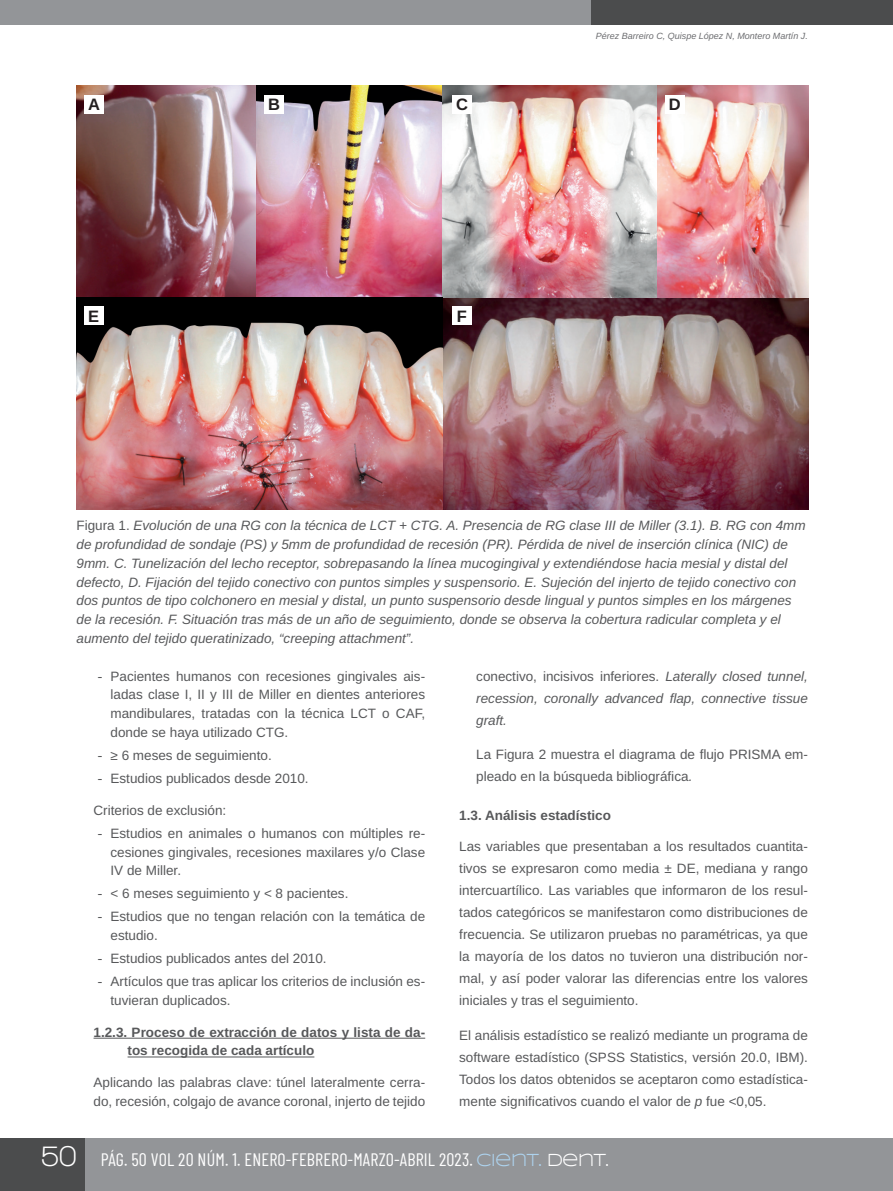
<style>
.page{position:relative;width:893px;height:1191px;background:#fff}
.page>*{position:absolute;margin:0;border:0;box-sizing:border-box;transform-origin:0 0}
.t1{font:18px "Barlow Condensed";letter-spacing:.01em;color:#fff}
.t2{font:700 16.5px "Arimo";color:#231f20}
.t3{font:13.5px/22px "Arimo";color:#57585a;text-align:justify}
.t4{font:italic 13.5px/18.8px "Arimo";color:#57585a;text-align:justify}
.t5{font:700 13.5px/18.8px "Arimo";color:#57585a}
.t6{font:italic 9px "Arimo";color:#6c6d70}
.s1{font-style:normal}
.s2{font-family:"Arial"}
.s3{font-style:italic}
.s4{font-family:"Walkway";font-weight:700;font-size:30px}
.s5{font-family:"Syncopate";color:#add2ed}
.s6{font-family:"Syncopate"}
</style>
<div class="page">
<div style="left:0;top:1138px;width:893px;height:53px;background:#939598"></div>
<div style="left:0;top:1138px;width:85px;height:53px;background:#4b4c4d"></div>
<div style="left:0;top:0;width:893px;height:25px;background:#939598"></div>
<div style="left:591px;top:0;width:302px;height:25px;background:#4b4c4d"></div>
<hr style="left:94px;top:1037px;width:331px;height:1px;background:#57585a">
<hr style="left:128px;top:1056px;width:186px;height:1px;background:#57585a">
<img style="left:76px;top:297px;width:732px;height:212px">
<img style="left:76px;top:85px;width:588px;height:213px">
<img style="left:657px;top:85px;width:151px;height:212px">
<div style="left:84px;top:95px;width:19px;height:18px;background:#fff"></div>
<div style="left:84px;top:306px;width:19px;height:19px;background:#fff"></div>
<div style="left:264px;top:95px;width:20px;height:18px;background:#fff"></div>
<div style="left:452px;top:95px;width:20px;height:18px;background:#fff"></div>
<div style="left:452px;top:306px;width:20px;height:19px;background:#fff"></div>
<div style="left:665px;top:95px;width:19px;height:18px;background:#fff"></div>
<p class="t2" style="left:88px;top:93px;width:13px">A</p>
<p class="t2" style="left:88px;top:304px;width:13px">E</p>
<p class="t2" style="left:268px;top:93px;width:13px">B</p>
<p class="t2" style="left:456px;top:93px;width:13px">C</p>
<p class="t2" style="left:457px;top:304px;width:12px">F</p>
<p class="t6" style="left:596px;top:29px;width:214px">Pérez Barreiro C, Quispe López N, Montero Martín J.</p>
<p class="t2" style="left:669px;top:93px;width:13px">D</p>
<p class="t4" style="left:77px;top:516px;width:731px;text-align:left"><span class="s1">Figura 1.</span> Evolución de una RG con la técnica de LCT + CTG. A. Presencia de RG clase III de Miller (3.1). B. RG con 4mm de profundidad de sondaje (PS) y 5mm de profundidad de recesión (PR). Pérdida de nivel de inserción clínica (NIC) de 9mm. C. Tunelización del lecho receptor, sobrepasando la línea mucogingival y extendiéndose hacia mesial y distal del defecto, D. Fijación del tejido conectivo con puntos simples y suspensorio. E. Sujeción del injerto de tejido conectivo con dos puntos de tipo colchonero en mesial y distal, un punto suspensorio desde lingual y puntos simples en los márgenes de la recesión. F. Situación tras más de un año de seguimiento, donde se observa la cobertura radicular completa y el aumento del tejido queratinizado, “creeping attachment”.</p>
<p class="t3" style="left:111px;top:667px;width:316px;line-height:18.8px;text-indent:-13px"><span class="s2">-</span> Pacientes humanos con recesiones gingivales ais&shy;ladas clase I, II y III de Miller en dientes anteriores mandibulares, tratadas con la técnica LCT o CAF, donde se haya utilizado CTG.</p>
<p class="t3" style="left:98px;top:744px;width:175px"><span class="s2">-</span> ≥ 6 meses de seguimiento.</p>
<p class="t3" style="left:98px;top:767px;width:212px"><span class="s2">-</span> Estudios publicados desde 2010.</p>
<p class="t3" style="left:94px;top:799px;width:134px">Criterios de exclusión:</p>
<p class="t3" style="left:111px;top:824px;width:316px;line-height:18.8px;text-indent:-13px"><span class="s2">-</span> Estudios en animales o humanos con múltiples re&shy;cesiones gingivales, recesiones maxilares y/o Clase IV de Miller.</p>
<p class="t3" style="left:98px;top:883px;width:252px"><span class="s2">-</span> &lt; 6 meses seguimiento y &lt; 8 pacientes.</p>
<p class="t3" style="left:111px;top:907px;width:316px;line-height:18.8px;text-indent:-13px"><span class="s2">-</span> Estudios que no tengan relación con la temática de estudio.</p>
<p class="t3" style="left:98px;top:947px;width:230px"><span class="s2">-</span> Estudios publicados antes del 2010.</p>
<p class="t3" style="left:111px;top:972px;width:316px;line-height:18.8px;text-indent:-13px"><span class="s2">-</span> Artículos que tras aplicar los criterios de inclusión es&shy;tuvieran duplicados.</p>
<p class="t5" style="left:128px;top:1023px;width:299px;text-indent:-34px">1.2.3. Proceso de extracción de datos y lista de da&shy;tos recogida de cada artículo</p>
<p class="t3" style="left:94px;top:1073px;width:333px;line-height:18.8px">Aplicando las palabras clave: túnel lateralmente cerra&shy;do, recesión, colgajo de avance coronal, injerto de tejido</p>
<p class="t4" style="left:476px;top:665px;width:333px;line-height:22px"><span class="s1">conectivo, incisivos inferiores.</span> Laterally closed tunnel, recession, coronally advanced flap, connective tissue graft.</p>
<p class="t3" style="left:476px;top:744px;width:333px">La Figura 2 muestra el diagrama de flujo PRISMA em&shy;pleado en la búsqueda bibliográfica<span class="s3">.</span></p>
<p class="t5" style="left:459px;top:806px;width:153px">1.3. Análisis estadístico</p>
<p class="t3" style="left:459px;top:835px;width:350px">Las variables que presentaban a los resultados cuantita&shy;tivos se expresaron como media ± DE, mediana y rango intercuartílico. Las variables que informaron de los resul&shy;tados categóricos se manifestaron como distribuciones de frecuencia. Se utilizaron pruebas no paramétricas, ya que la mayoría de los datos no tuvieron una distribución nor&shy;mal, y así poder valorar las diferencias entre los valores iniciales y tras el seguimiento.</p>
<p class="t3" style="left:459px;top:1024px;width:350px">El análisis estadístico se realizó mediante un programa de software estadístico (SPSS Statistics, versión 20.0, IBM).<br>Todos los datos obtenidos se aceptaron como estadística&shy;mente significativos cuando el valor de <span class="s3">p</span> fue &lt;0,05.</p>
<h1 class="t1" style="left:41px;top:1146px;width:569px"><span class="s4">50</span> PÁG. 50 VOL 20 NÚM. 1. ENERO-FEBRERO-MARZO-ABRIL 2023. <span class="s5">CIENT.</span> <span class="s6">DENT.</span></h1>
</div>
